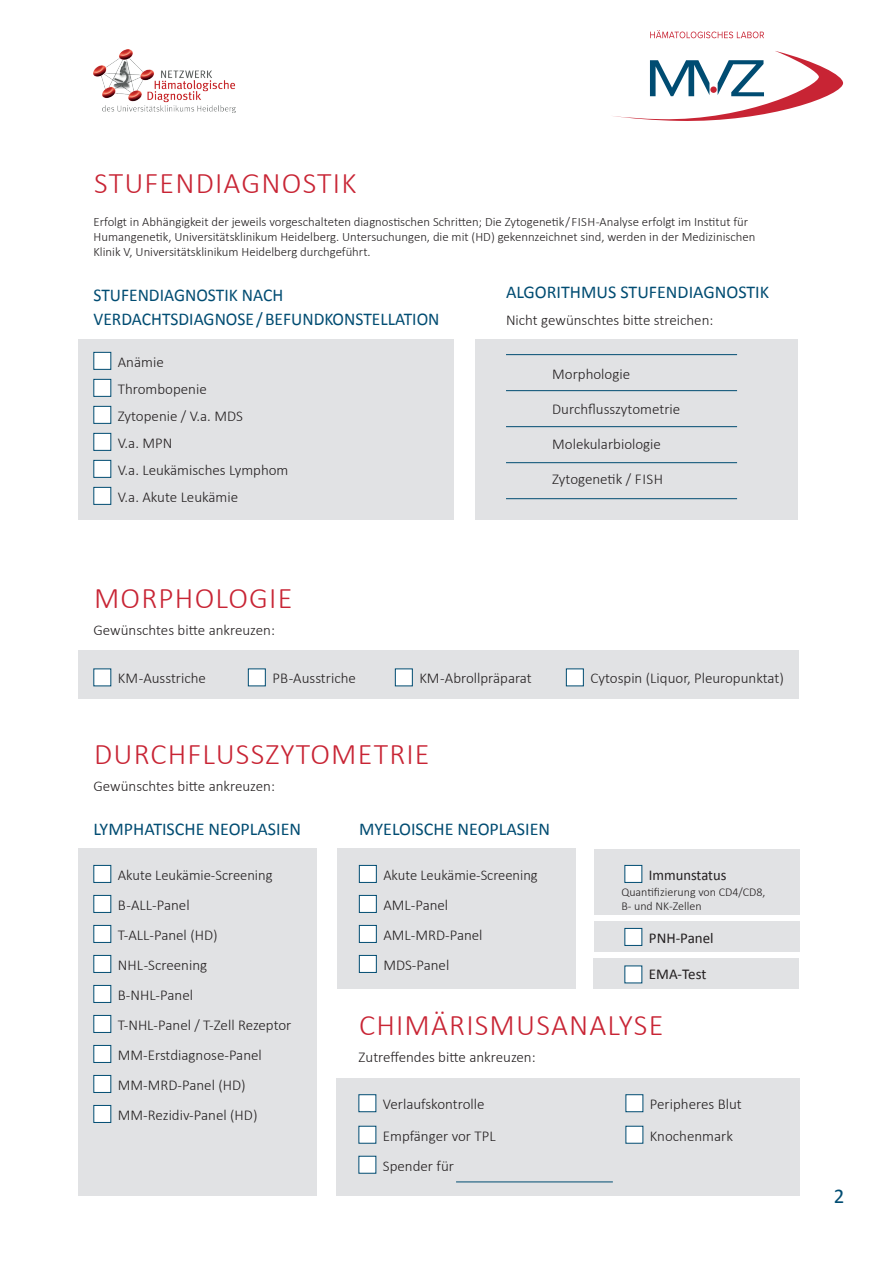
<style>
.page{position:relative;width:893px;height:1263px;background:#fff}
.page>*{position:absolute;margin:0;border:0;box-sizing:border-box;transform-origin:0 0}
.t1{font:300 30px "Calibri";letter-spacing:.04em;color:#c82434}
.t2{font:21px "Calibri";color:#004c72}
.t3{font:18px/24px "Calibri";color:#004c72}
.t4{font:300 15px/27px "Calibri";color:#231f20}
.t5{font:15px "Calibri";color:#231f20}
.t6{font:300 12.75px/15px "Calibri";color:#231f20}
.t7{font:300 12px/13.5px "Calibri";color:#231f20}
</style>
<div class="page">
<svg style="left:650px;top:30px;width:114px;height:8px"></svg>
<svg style="left:613px;top:51px;width:230px;height:70px"></svg>
<img style="left:94px;top:49px;width:141px;height:63px">
<div style="left:593px;top:958px;width:206px;height:31px;background:#e1e2e4"></div>
<div style="left:594px;top:921px;width:205px;height:31px;background:#e1e2e4"></div>
<div style="left:594px;top:849px;width:205px;height:65px;background:#e1e2e4"></div>
<div style="left:336px;top:1078px;width:463px;height:118px;background:#e1e2e4"></div>
<div style="left:337px;top:849px;width:238px;height:140px;background:#e1e2e4"></div>
<div style="left:78px;top:849px;width:238px;height:347px;background:#e1e2e4"></div>
<div style="left:78px;top:650px;width:721px;height:48px;background:#e1e2e4"></div>
<div style="left:475px;top:339px;width:322px;height:180px;background:#e1e2e4"></div>
<div style="left:78px;top:339px;width:376px;height:180px;background:#e1e2e4"></div>
<div style="left:94px;top:352px;width:17px;height:18px;background:#fff;border:1px solid #004c72"></div>
<div style="left:94px;top:379px;width:17px;height:18px;background:#fff;border:1px solid #004c72"></div>
<div style="left:94px;top:406px;width:17px;height:18px;background:#fff;border:1px solid #004c72"></div>
<div style="left:94px;top:433px;width:17px;height:18px;background:#fff;border:1px solid #004c72"></div>
<div style="left:94px;top:460px;width:17px;height:18px;background:#fff;border:1px solid #004c72"></div>
<div style="left:94px;top:487px;width:17px;height:18px;background:#fff;border:1px solid #004c72"></div>
<div style="left:94px;top:669px;width:17px;height:17px;background:#fff"></div>
<div style="left:248px;top:669px;width:18px;height:17px;background:#fff;border:1px solid #004c72"></div>
<div style="left:395px;top:669px;width:18px;height:17px;background:#fff;border:1px solid #004c72"></div>
<div style="left:566px;top:669px;width:18px;height:17px;background:#fff;border:1px solid #004c72"></div>
<div style="left:94px;top:865px;width:17px;height:18px;background:#fff;border:1px solid #004c72"></div>
<div style="left:359px;top:865px;width:18px;height:18px;background:#fff;border:1px solid #004c72"></div>
<div style="left:625px;top:865px;width:17px;height:18px;background:#fff;border:1px solid #004c72"></div>
<div style="left:94px;top:895px;width:17px;height:18px;background:#fff;border:1px solid #004c72"></div>
<div style="left:359px;top:895px;width:18px;height:18px;background:#fff;border:1px solid #004c72"></div>
<div style="left:94px;top:925px;width:17px;height:18px;background:#fff;border:1px solid #004c72"></div>
<div style="left:359px;top:925px;width:18px;height:18px;background:#fff;border:1px solid #004c72"></div>
<div style="left:625px;top:928px;width:17px;height:18px;background:#fff;border:1px solid #004c72"></div>
<div style="left:94px;top:955px;width:17px;height:18px;background:#fff;border:1px solid #004c72"></div>
<div style="left:359px;top:955px;width:18px;height:18px;background:#fff;border:1px solid #004c72"></div>
<div style="left:625px;top:966px;width:17px;height:17px;background:#fff"></div>
<div style="left:94px;top:985px;width:17px;height:18px;background:#fff;border:1px solid #004c72"></div>
<div style="left:94px;top:1015px;width:17px;height:18px;background:#fff;border:1px solid #004c72"></div>
<div style="left:94px;top:1045px;width:17px;height:18px;background:#fff;border:1px solid #004c72"></div>
<div style="left:94px;top:1075px;width:17px;height:18px;background:#fff;border:1px solid #004c72"></div>
<div style="left:94px;top:1105px;width:17px;height:18px;background:#fff;border:1px solid #004c72"></div>
<hr style="left:506px;top:390px;width:231px;height:1px;background:#004c72">
<hr style="left:506px;top:426px;width:231px;height:1px;background:#004c72">
<hr style="left:506px;top:462px;width:231px;height:1px;background:#004c72">
<hr style="left:506px;top:354px;width:231px;height:1px;background:#004c72">
<hr style="left:506px;top:498px;width:231px;height:1px;background:#004c72">
<div style="left:359px;top:1094px;width:17px;height:18px;background:#fff;border:1px solid #004c72"></div>
<div style="left:626px;top:1094px;width:17px;height:18px;background:#fff;border:1px solid #004c72"></div>
<div style="left:359px;top:1126px;width:17px;height:17px;background:#fff"></div>
<div style="left:626px;top:1126px;width:17px;height:17px;background:#fff"></div>
<div style="left:359px;top:1156px;width:17px;height:17px;background:#fff"></div>
<hr style="left:456px;top:1182px;width:157px;height:1px;background:#004c72">
<h1 class="t1" style="left:94px;top:164px;width:264px">STUFENDIAGNOSTIK</h1>
<p class="t6" style="left:94px;top:214px;width:663px">Erfolgt in Abhängigkeit der jeweils vorgeschalteten diagnostischen Schritten; Die Zytogenetik / FISH-Analyse erfolgt im Institut für<br>Humangenetik, Universitätsklinikum Heidelberg. Untersuchungen, die mit (HD) gekennzeichnet sind, werden in der Medizinischen<br>Klinik V, Universitätsklinikum Heidelberg durchgeführt.</p>
<p class="t3" style="left:94px;top:282px;width:347px">STUFENDIAGNOSTIK NACH<br>VERDACHTSDIAGNOSE /BEFUNDKONSTELLATION</p>
<p class="t4" style="left:118px;top:348px;width:172px">Anämie<br>Thrombopenie<br>Zytopenie / V.a. MDS<br>V.a. MPN<br>V.a. Leukämisches Lymphom<br>V.a. Akute Leukämie</p>
<p class="t3" style="left:506px;top:280px;width:265px">ALGORITHMUS STUFENDIAGNOSTIK</p>
<p class="t4" style="left:506px;top:307px;width:209px">Nicht gewünschtes bitte streichen:</p>
<p class="t4" style="left:552px;top:361px;width:79px">Morphologie</p>
<p class="t4" style="left:552px;top:396px;width:130px">Durchflusszytometrie</p>
<p class="t4" style="left:552px;top:431px;width:110px">Molekularbiologie</p>
<p class="t4" style="left:552px;top:466px;width:113px">Zytogenetik / FISH</p>
<h1 class="t1" style="left:94px;top:580px;width:200px">MORPHOLOGIE</h1>
<p class="t4" style="left:94px;top:616px;width:183px">Gewünschtes bitte ankreuzen:</p>
<p class="t4" style="left:118px;top:664px;width:90px">KM -Ausstriche</p>
<p class="t4" style="left:272px;top:664px;width:85px">PB -Ausstriche</p>
<p class="t4" style="left:419px;top:664px;width:114px">KM -Abrollpräparat</p>
<p class="t4" style="left:590px;top:664px;width:195px">Cytospin (Liquor, Pleuropunktat)</p>
<h1 class="t1" style="left:94px;top:736px;width:337px">DURCHFLUSSZYTOMETRIE</h1>
<p class="t4" style="left:94px;top:772px;width:183px">Gewünschtes bitte ankreuzen:</p>
<p class="t3" style="left:94px;top:816px;width:209px">LYMPHATISCHE NEOPLASIEN</p>
<p class="t3" style="left:359px;top:816px;width:193px">MYELOISCHE NEOPLASIEN</p>
<p class="t4" style="left:118px;top:861px;width:156px">Akute Leukämie-Screening</p>
<p class="t4" style="left:383px;top:861px;width:156px">Akute Leukämie-Screening</p>
<p class="t5" style="left:649px;top:865px;width:79px">Immunstatus</p>
<p class="t4" style="left:118px;top:891px;width:73px">B -ALL-Panel</p>
<p class="t4" style="left:383px;top:891px;width:66px">AML-Panel</p>
<p class="t4" style="left:118px;top:921px;width:101px">T-ALL-Panel (HD)</p>
<p class="t4" style="left:383px;top:921px;width:101px">AML-MRD-Panel</p>
<p class="t5" style="left:649px;top:928px;width:66px">PNH-Panel</p>
<p class="t4" style="left:118px;top:951px;width:91px">NHL -Screening</p>
<p class="t4" style="left:383px;top:951px;width:67px">MDS-Panel</p>
<p class="t5" style="left:649px;top:964px;width:59px">EMA-Test</p>
<p class="t4" style="left:118px;top:979px;width:175px;line-height:30px">B-NHL-Panel<br>T-NHL-Panel / T-Zell Rezeptor<br>MM-Erstdiagnose-Panel<br>MM-MRD-Panel (HD)<br>MM-Rezidiv-Panel (HD)</p>
<p class="t7" style="left:621px;top:885px;width:146px">Quantifizierung von CD4/CD8,<br>B- und NK-Zellen</p>
<h1 class="t1" style="left:359px;top:1007px;width:306px">CHIMÄRISMUSANALYSE</h1>
<p class="t4" style="left:359px;top:1044px;width:179px">Zutreffendes bitte ankreuzen:</p>
<p class="t4" style="left:383px;top:1090px;width:103px">Verlaufskontrolle</p>
<p class="t4" style="left:650px;top:1090px;width:93px">Peripheres Blut</p>
<p class="t4" style="left:383px;top:1122px;width:114px">Empfänger vor TPL</p>
<p class="t4" style="left:650px;top:1122px;width:84px">Knochenmark</p>
<p class="t4" style="left:383px;top:1152px;width:73px">Spender für</p>
<h2 class="t2" style="left:834px;top:1183px;width:12px">2</h2>
</div>
